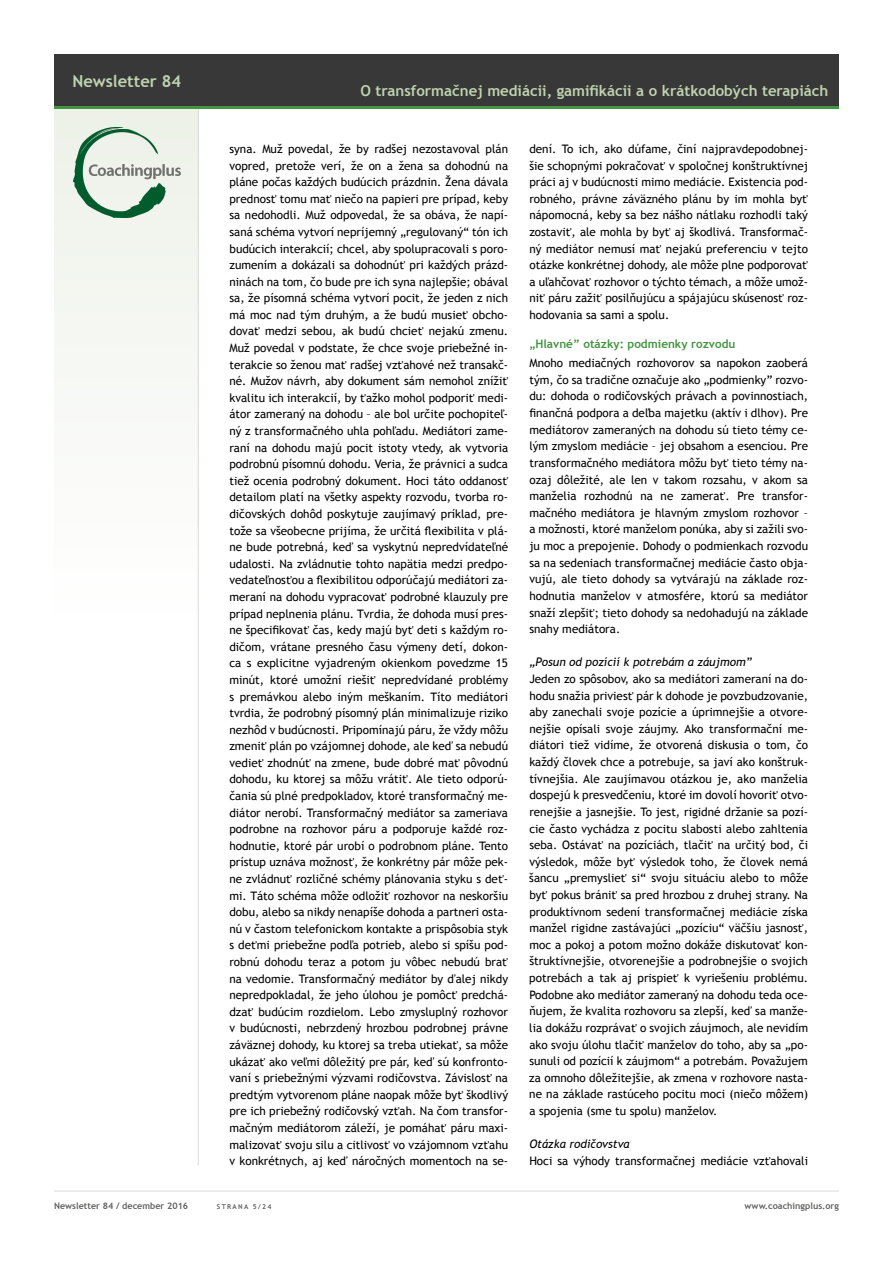
<style>
.page{position:relative;width:893px;height:1263px;background:#fff}
.page>*{position:absolute;margin:0;border:0;box-sizing:border-box;transform-origin:0 0}
.t1{font:700 16.5px "Trebuchet MS";color:#c0d2b0}
.t2{font:700 15px "Trebuchet MS";color:#c0d2b0}
.t3{font:11.7px/16.6px "Trebuchet MS";color:#000;text-align:justify}
.t4{font:italic 11.7px "Trebuchet MS";color:#000}
.t5{font:700 11.7px "Trebuchet MS";color:#449542}
.t6{font:700 9px "Trebuchet MS";color:#636362}
.t7{font:700 6.75px "Trebuchet MS";letter-spacing:.2em;color:#636362}
</style>
<div class="page">
<div style="left:54px;top:106px;width:145px;height:525px;background:#f7f9f5"></div>
<hr style="left:54px;top:1191px;width:785px;height:1px;background:#dadad9">
<hr style="left:198px;top:108px;width:1px;height:1057px;background:#dadad9">
<div style="left:54px;top:54px;width:785px;height:53px;background:#383838"></div>
<hr style="left:54px;top:106px;width:785px;height:3px;background:#449542">
<img style="left:74px;top:127px;width:106px;height:91px">
<h1 class="t1" style="left:72px;top:70px;width:110px">Newsletter 84</h1>
<p class="t2" style="left:361px;top:81px;width:469px">O transformačnej mediácii, gamifikácii a o krátkodobých terapiách</p>
<p class="t3" style="left:229px;top:141px;width:280px">syna. Muž povedal, že by radšej nezostavoval plán vopred, pretože verí, že on a žena sa dohodnú na pláne počas každých budúcich prázdnin. Žena dávala prednosť tomu mať niečo na papieri pre prípad, keby sa nedohodli. Muž odpovedal, že sa obáva, že napí&shy;saná schéma vytvorí nepríjemný „regulovaný“ tón ich budúcich interakcií; chcel, aby spolupracovali s poro&shy;zumením a dokázali sa dohodnúť pri každých prázd&shy;ninách na tom, čo bude pre ich syna najlepšie; obával sa, že písomná schéma vytvorí pocit, že jeden z nich má moc nad tým druhým, a že budú musieť obcho&shy;dovať medzi sebou, ak budú chcieť nejakú zmenu.<br>Muž povedal v podstate, že chce svoje priebežné in&shy;terakcie so ženou mať radšej vzťahové než transakč&shy;né. Mužov návrh, aby dokument sám nemohol znížiť kvalitu ich interakcií, by ťažko mohol podporiť medi&shy;átor zameraný na dohodu – ale bol určite pochopiteľ&shy;ný z transformačného uhla pohľadu. Mediátori zame&shy;raní na dohodu majú pocit istoty vtedy, ak vytvoria podrobnú písomnú dohodu. Veria, že právnici a sudca tiež ocenia podrobný dokument. Hoci táto oddanosť detailom platí na všetky aspekty rozvodu, tvorba ro&shy;dičovských dohôd poskytuje zaujímavý príklad, pre&shy;tože sa všeobecne prijíma, že určitá flexibilita v plá&shy;ne bude potrebná, keď sa vyskytnú nepredvídateľné udalosti. Na zvládnutie tohto napätia medzi predpo&shy;vedateľnosťou a flexibilitou odporúčajú mediátori za&shy;meraní na dohodu vypracovať podrobné klauzuly pre prípad neplnenia plánu. Tvrdia, že dohoda musí pres&shy;ne špecifikovať čas, kedy majú byť deti s každým ro&shy;dičom, vrátane presného času výmeny detí, dokon&shy;ca s explicitne vyjadreným okienkom povedzme 15 minút, ktoré umožní riešiť nepredvídané problémy s premávkou alebo iným meškaním. Títo mediátori tvrdia, že podrobný písomný plán minimalizuje riziko nezhôd v budúcnosti. Pripomínajú páru, že vždy môžu zmeniť plán po vzájomnej dohode, ale keď sa nebudú vedieť zhodnúť na zmene, bude dobré mať pôvodnú dohodu, ku ktorej sa môžu vrátiť. Ale tieto odporú&shy;čania sú plné predpokladov, ktoré transformačný me&shy;diátor nerobí. Transformačný mediátor sa zameriava podrobne na rozhovor páru a podporuje každé roz&shy;hodnutie, ktoré pár urobí o podrobnom pláne. Tento prístup uznáva možnosť, že konkrétny pár môže pek&shy;ne zvládnuť rozličné schémy plánovania styku s deť&shy;mi. Táto schéma môže odložiť rozhovor na neskoršiu dobu, alebo sa nikdy nenapíše dohoda a partneri osta&shy;nú v častom telefonickom kontakte a prispôsobia styk s deťmi priebežne podľa potrieb, alebo si spíšu pod&shy;robnú dohodu teraz a potom ju vôbec nebudú brať na vedomie. Transformačný mediátor by ďalej nikdy nepredpokladal, že jeho úlohou je pomôcť predchá&shy;dzať budúcim rozdielom. Lebo zmysluplný rozhovor v budúcnosti, nebrzdený hrozbou podrobnej právne záväznej dohody, ku ktorej sa treba utiekať, sa môže ukázať ako veľmi dôležitý pre pár, keď sú konfronto&shy;vaní s priebežnými výzvami rodičovstva. Závislosť na predtým vytvorenom pláne naopak môže byť škodlivý pre ich priebežný rodičovský vzťah. Na čom transfor&shy;mačným mediátorom záleží, je pomáhať páru maxi&shy;malizovať svoju silu a citlivosť vo vzájomnom vzťahu v konkrétnych, aj keď náročných momentoch na se-</p>
<p class="t3" style="left:529px;top:141px;width:280px">dení. To ich, ako dúfame, činí najpravdepodobnej&shy;šie schopnými pokračovať v spoločnej konštruktívnej práci aj v budúcnosti mimo mediácie. Existencia pod&shy;robného, právne záväzného plánu by im mohla byť nápomocná, keby sa bez nášho nátlaku rozhodli taký zostaviť, ale mohla by byť aj škodlivá. Transformač&shy;ný mediátor nemusí mať nejakú preferenciu v tejto otázke konkrétnej dohody, ale môže plne podporovať a uľahčovať rozhovor o týchto témach, a môže umož&shy;niť páru zažiť posilňujúcu a spájajúcu skúsenosť roz&shy;hodovania sa sami a spolu.</p>
<p class="t5" style="left:529px;top:337px;width:208px">„Hlavné” otázky: podmienky rozvodu</p>
<p class="t3" style="left:529px;top:355px;width:280px">Mnoho mediačných rozhovorov sa napokon zaoberá tým, čo sa tradične označuje ako „podmienky” rozvo&shy;du: dohoda o rodičovských právach a povinnostiach, finančná podpora a deľba majetku (aktív i dlhov). Pre mediátorov zameraných na dohodu sú tieto témy ce&shy;lým zmyslom mediácie – jej obsahom a esenciou. Pre transformačného mediátora môžu byť tieto témy na&shy;ozaj dôležité, ale len v takom rozsahu, v akom sa manželia rozhodnú na ne zamerať. Pre transfor&shy;mačného mediátora je hlavným zmyslom rozhovor – a možnosti, ktoré manželom ponúka, aby si zažili svo&shy;ju moc a prepojenie. Dohody o podmienkach rozvodu sa na sedeniach transformačnej mediácie často obja&shy;vujú, ale tieto dohody sa vytvárajú na základe roz&shy;hodnutia manželov v atmosfére, ktorú sa mediátor snaží zlepšiť; tieto dohody sa nedohadujú na základe snahy mediátora.</p>
<p class="t4" style="left:529px;top:655px;width:224px">„Posun od pozícií k potrebám a záujmom”</p>
<p class="t3" style="left:529px;top:671px;width:280px">Jeden zo spôsobov, ako sa mediátori zameraní na do&shy;hodu snažia priviesť pár k dohode je povzbudzovanie, aby zanechali svoje pozície a úprimnejšie a otvore&shy;nejšie opísali svoje záujmy. Ako transformační me&shy;diátori tiež vidíme, že otvorená diskusia o tom, čo každý človek chce a potrebuje, sa javí ako konštruk&shy;tívnejšia. Ale zaujímavou otázkou je, ako manželia dospejú k presvedčeniu, ktoré im dovolí hovoriť otvo&shy;renejšie a jasnejšie. To jest, rigidné držanie sa pozí&shy;cie často vychádza z pocitu slabosti alebo zahltenia seba. Ostávať na pozíciách, tlačiť na určitý bod, či výsledok, môže byť výsledok toho, že človek nemá šancu „premyslieť si“ svoju situáciu alebo to môže byť pokus brániť sa pred hrozbou z druhej strany. Na produktívnom sedení transformačnej mediácie získa manžel rigidne zastávajúci „pozíciu“ väčšiu jasnosť, moc a pokoj a potom možno dokáže diskutovať kon&shy;štruktívnejšie, otvorenejšie a podrobnejšie o svojich potrebách a tak aj prispieť k vyriešeniu problému.<br>Podobne ako mediátor zameraný na dohodu teda oce&shy;ňujem, že kvalita rozhovoru sa zlepší, keď sa manže&shy;lia dokážu rozprávať o svojich záujmoch, ale nevidím ako svoju úlohu tlačiť manželov do toho, aby sa „po&shy;sunuli od pozícií k záujmom“ a potrebám. Považujem za omnoho dôležitejšie, ak zmena v rozhovore nasta&shy;ne na základe rastúceho pocitu moci (niečo môžem) a spojenia (sme tu spolu) manželov.</p>
<p class="t4" style="left:529px;top:1137px;width:102px">Otázka rodičovstva</p>
<p class="t3" style="left:529px;top:1152px;width:280px">Hoci sa výhody transformačnej mediácie vzťahovali</p>
<p class="t6" style="left:54px;top:1200px;width:136px">Newsletter 84 / december 2016</p>
<p class="t7" style="left:217px;top:1202px;width:56px">strana 5/24</p>
<p class="t6" style="left:745px;top:1200px;width:96px">www.coachingplus.org</p>
</div>
